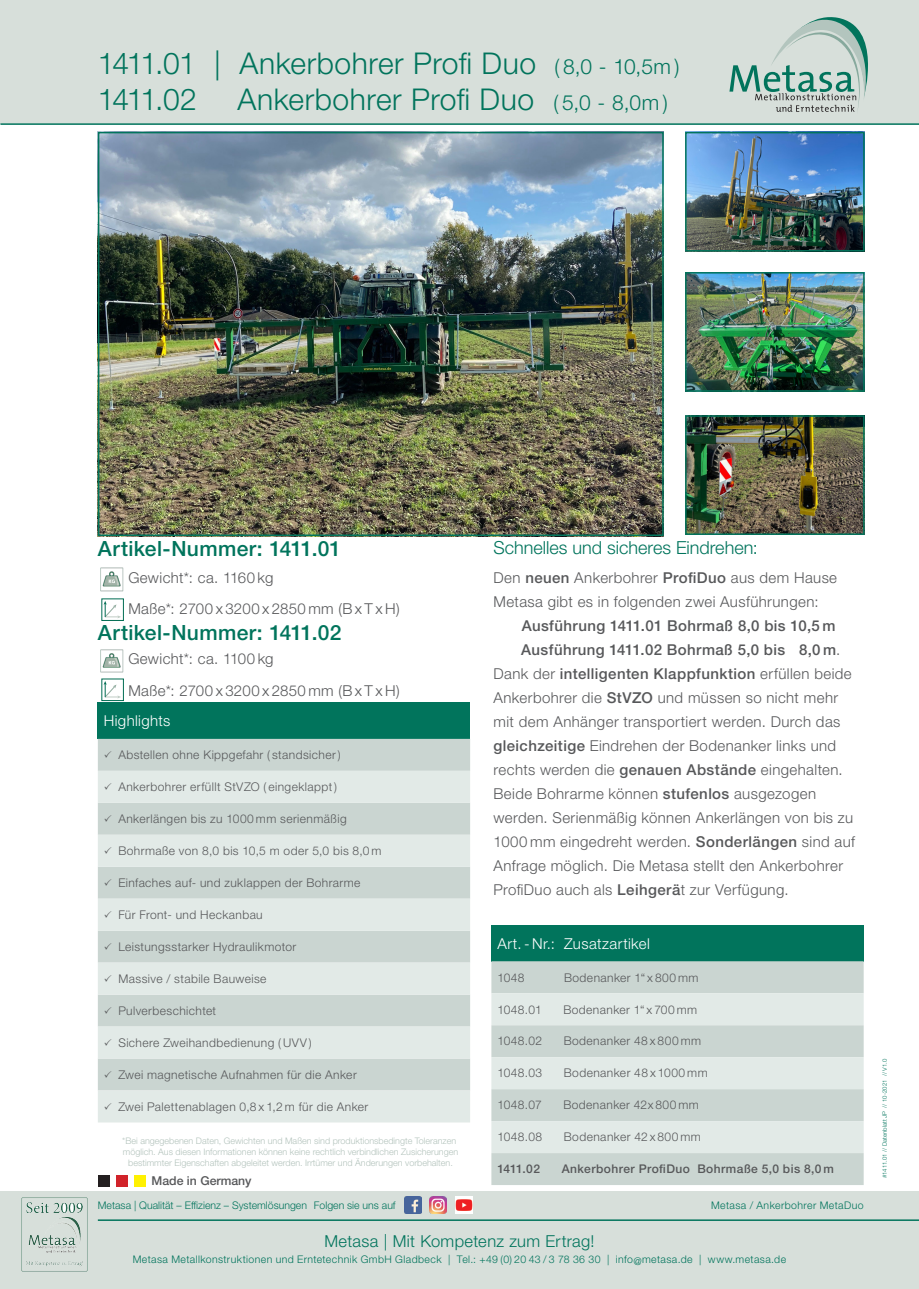
<style>
.page{position:relative;width:919px;height:1289px;background:#fff}
.page>*{position:absolute;margin:0;border:0;box-sizing:border-box;transform-origin:0 0}
.t1{font:300 30px/36px "Helvetica Neue LT Std";letter-spacing:.015em;color:#01745c}
.t2{font:500 21px "Helvetica Neue LT Std";letter-spacing:.02em;color:#01745c}
.t3{font:300 18px "Helvetica Neue LT Std";color:#01745c}
.t4{font:300 16.5px "Helvetica Neue LT Std";letter-spacing:.02em;color:#01745c}
.t5{font:300 15px/31.5px "Helvetica Neue LT Std";letter-spacing:.025em;color:#57585a}
.t6{font:500 15px "Helvetica Neue LT Std";letter-spacing:.025em;color:#57585a}
.t7{font:300 15px "Helvetica Neue LT Std";letter-spacing:.025em;color:#fff}
.t8{font:500 12.3px "Helvetica Neue LT Std";color:#57585a}
.t9{font:300 12px "Helvetica Neue LT Std";letter-spacing:.035em;color:#57585a}
.t10{font:500 12px "Helvetica Neue LT Std";letter-spacing:.035em;color:#57585a}
.t11{font:300 10.5px "Helvetica Neue LT Std";letter-spacing:.035em;color:#01745c}
.t12{font:300 10.5px "Helvetica Neue LT Std";color:#01745c}
.t13{font:300 9px/10.8px "Helvetica Neue LT Std";color:#b3c3bc;text-align:center}
.t14{font:300 6px "Helvetica Neue LT Std";color:#01745c}
.s1{font-size:21px}
.s2{font-weight:500}
.s3{font-weight:300}
</style>
<div class="page">
<div style="left:0;top:1191px;width:918px;height:97px;background:#d7dfda"></div>
<div style="left:0;top:0;width:918px;height:123px;background:#d7dfda"></div>
<hr style="left:0;top:123px;width:918px;height:2px;background:#01745c">
<hr style="left:98px;top:1219px;width:820px;height:1px;background:#01745c">
<img style="left:101px;top:135px;width:559px;height:398px">
<div style="left:98px;top:132px;width:565px;height:404px;border:2px solid #01745c"></div>
<img style="left:688px;top:418px;width:173px;height:114px">
<div style="left:685px;top:415px;width:179px;height:120px;border:2px solid #01745c"></div>
<img style="left:688px;top:275px;width:173px;height:114px">
<div style="left:685px;top:272px;width:179px;height:120px;border:2px solid #01745c"></div>
<img style="left:688px;top:135px;width:173px;height:113px">
<div style="left:685px;top:132px;width:179px;height:119px;border:2px solid #01745c"></div>
<img style="left:100px;top:567px;width:24px;height:25px">
<svg style="left:104px;top:601px;width:17px;height:17px"></svg>
<img style="left:404px;top:1196px;width:17px;height:17px">
<img style="left:429px;top:1196px;width:17px;height:17px">
<img style="left:455px;top:1196px;width:17px;height:17px">
<svg style="left:729px;top:17px;width:139px;height:95px"></svg>
<img style="left:21px;top:1197px;width:67px;height:73px">
<div style="left:98px;top:702px;width:372px;height:36px;background:#01745c"></div>
<div style="left:98px;top:738px;width:372px;height:32px;background:#cad5d1"></div>
<svg style="left:98px;top:770px;width:372px;height:352px;background:#d7e0dd"></svg>
<div style="left:491px;top:925px;width:372px;height:36px;background:#01745c"></div>
<div style="left:491px;top:961px;width:372px;height:223px;background:#cad5d1"></div>
<svg style="left:491px;top:993px;width:372px;height:160px;background:#d8e1de"></svg>
<div style="left:98px;top:1174px;width:12px;height:12px;background:#231f20"></div>
<div style="left:116px;top:1174px;width:12px;height:12px;background:#d1232a"></div>
<div style="left:134px;top:1174px;width:12px;height:12px;background:#fff101"></div>
<img style="left:100px;top:649px;width:24px;height:24px">
<svg style="left:104px;top:681px;width:17px;height:17px"></svg>
<svg style="left:105px;top:751px;width:6px;height:6px"></svg>
<svg style="left:105px;top:783px;width:6px;height:6px"></svg>
<svg style="left:105px;top:814px;width:6px;height:7px"></svg>
<svg style="left:105px;top:846px;width:6px;height:7px"></svg>
<svg style="left:105px;top:878px;width:6px;height:7px"></svg>
<svg style="left:105px;top:910px;width:6px;height:7px"></svg>
<svg style="left:105px;top:942px;width:6px;height:7px"></svg>
<svg style="left:105px;top:974px;width:6px;height:7px"></svg>
<svg style="left:105px;top:1006px;width:6px;height:7px"></svg>
<svg style="left:105px;top:1038px;width:6px;height:7px"></svg>
<svg style="left:105px;top:1070px;width:6px;height:7px"></svg>
<svg style="left:105px;top:1102px;width:6px;height:7px"></svg>
<h1 class="t1" style="left:98px;top:44px;width:583px">1411.01 | Ankerbohrer Profi Duo <span class="s1">( 8,0 - 10,5m )<br></span>1411.02</h1>
<h1 class="t1" style="left:237px;top:80px;width:432px">Ankerbohrer Profi Duo <span class="s1">( 5,0 - 8,0m )</span></h1>
<h2 class="t2" style="left:98px;top:536px;width:245px">Artikel-Nummer: 1411.01</h2>
<p class="t5" style="left:128px;top:561px;width:273px">Gewicht*: ca. 1160 kg<br>Maße*: 2700 x 3200 x 2850 mm (Bx T x H)</p>
<h2 class="t2" style="left:98px;top:619px;width:245px">Artikel-Nummer: 1411.02</h2>
<p class="t5" style="left:128px;top:642px;width:273px">Gewicht*: ca. 1100 kg<br>Maße*: 2700 x 3200 x 2850 mm (Bx T x H)</p>
<p class="t7" style="left:104px;top:711px;width:68px">Highlights</p>
<p class="t9" style="left:118px;top:747px;width:224px">Abstellen ohne Kippgefahr ( standsicher )</p>
<p class="t9" style="left:118px;top:779px;width:220px">Ankerbohrer erfüllt StVZO ( eingeklappt )</p>
<p class="t9" style="left:118px;top:811px;width:230px">Ankerlängen bis zu 1000 mm serienmäßig</p>
<p class="t9" style="left:118px;top:843px;width:265px">Bohrmaße von 8,0 bis 10,5 m oder 5,0 bis 8,0 m</p>
<p class="t9" style="left:118px;top:875px;width:244px">Einfaches auf- und zuklappen der Bohrarme</p>
<p class="t9" style="left:118px;top:907px;width:146px">Für Front- und Heckanbau</p>
<p class="t9" style="left:118px;top:939px;width:179px">Leistungsstarker Hydraulikmotor</p>
<p class="t9" style="left:118px;top:971px;width:150px">Massive / stabile Bauweise</p>
<p class="t9" style="left:118px;top:1003px;width:99px">Pulverbeschichtet</p>
<p class="t9" style="left:118px;top:1035px;width:195px">Sichere Zweihandbedienung (UVV )</p>
<p class="t9" style="left:118px;top:1067px;width:240px">Zwei magnetische Aufnahmen für die Anker</p>
<p class="t9" style="left:118px;top:1099px;width:251px">Zwei Palettenablagen 0,8 x 1,2 m für die Anker</p>
<p class="t13" style="left:122px;top:1135px;width:337px">*Bei angegebenen Daten, Gewichten und Maßen sind produktionsbedingte Toleranzen möglich. Aus diesen Informationen können keine rechtlich verbindlichen Zusicherungen bestimmter Eigenschaften abgeleitet werden. Irrtümer und Änderungen vorbehalten.</p>
<p class="t8" style="left:151px;top:1173px;width:101px">Made in Germany</p>
<p class="t12" style="left:98px;top:1198px;width:299px">Metasa | Qualität – Effizienz – Systemlösungen Folgen sie uns auf</p>
<p class="t3" style="left:493px;top:537px;width:266px">Schnelles und sicheres Eindrehen:</p>
<p class="t5" style="left:493px;top:565px;width:345px;line-height:24px">Den <span class="s2">neuen</span> Ankerbohrer <span class="s2">ProfiDuo</span> aus dem Hause<br>Metasa gibt es in folgenden zwei Ausführungen:</p>
<p class="t6" style="left:521px;top:616px;width:315px">Ausführung 1411.01 Bohrmaß 8,0 bis 10,5 m</p>
<p class="t6" style="left:521px;top:640px;width:320px">Ausführung 1411.02 Bohrmaß 5,0 bis 8,0 m<span class="s3">.</span></p>
<p class="t6" style="left:493px;top:664px;width:359px"><span class="s3">Dank der</span> intelligenten Klappfunktion <span class="s3">erfüllen beide</span></p>
<p class="t5" style="left:493px;top:681px;width:346px">Ankerbohrer die <span class="s2">StVZO</span> und müssen so nicht mehr</p>
<p class="t5" style="left:493px;top:705px;width:348px">mit dem Anhänger transportiert werden. Durch das</p>
<p class="t5" style="left:493px;top:729px;width:344px"><span class="s2">gleichzeitige</span> Eindrehen der Bodenanker links und</p>
<p class="t5" style="left:493px;top:753px;width:351px">rechts werden die <span class="s2">genauen Abstände</span> eingehalten.</p>
<p class="t5" style="left:493px;top:777px;width:324px">Beide Bohrarme können <span class="s2">stufenlos</span> ausgezogen</p>
<p class="t5" style="left:493px;top:801px;width:361px">werden. Serienmäßig können Ankerlängen von bis zu</p>
<p class="t5" style="left:493px;top:825px;width:363px">1000 mm eingedreht werden. <span class="s2">Sonderlängen</span> sind auf</p>
<p class="t5" style="left:493px;top:849px;width:351px">Anfrage möglich. Die Metasa stellt den Ankerbohrer</p>
<p class="t5" style="left:493px;top:873px;width:296px">ProfiDuo auch als <span class="s2">Leihgerä</span>t zur Verfügung.</p>
<p class="t7" style="left:497px;top:934px;width:154px">Art.- Nr.: Zusatzartikel</p>
<p class="t9" style="left:497px;top:969px;width:29px">1048</p>
<p class="t9" style="left:564px;top:969px;width:136px">Bodenanker 1“ x 800 mm</p>
<p class="t9" style="left:497px;top:1001px;width:46px">1048.01</p>
<p class="t9" style="left:563px;top:1001px;width:135px">Bodenanker 1“ x 700 mm</p>
<p class="t9" style="left:497px;top:1033px;width:46px">1048.02</p>
<p class="t9" style="left:563px;top:1033px;width:139px">Bodenanker 48 x 800 mm</p>
<p class="t9" style="left:497px;top:1065px;width:46px">1048.03</p>
<p class="t9" style="left:563px;top:1065px;width:145px">Bodenanker 48 x 1000 mm</p>
<p class="t9" style="left:497px;top:1097px;width:46px">1048.07</p>
<p class="t9" style="left:563px;top:1097px;width:137px">Bodenanker 42x 800 mm</p>
<p class="t9" style="left:497px;top:1129px;width:46px">1048.08</p>
<p class="t9" style="left:564px;top:1129px;width:139px">Bodenanker 42 x 800 mm</p>
<p class="t10" style="left:497px;top:1161px;width:44px">1411.02</p>
<p class="t10" style="left:561px;top:1161px;width:274px">Ankerbohrer ProfiDuo Bohrmaße 5,0 bis 8,0 m</p>
<p class="t11" style="left:711px;top:1198px;width:154px">Metasa / Ankerbohrer MetaDuo</p>
<p class="t4" style="left:324px;top:1230px;width:271px">Metasa | Mit Kompetenz zum Ertrag!</p>
<p class="t11" style="left:133px;top:1253px;width:655px">Metasa Metallkonstruktionen und Erntetechnik GmbH Gladbeck | Tel.: +49 (0) 20 43 / 3 78 36 30 | info@metasa.de | www.metasa.de</p>
<p class="t14" style="left:881px;top:1178px;width:121px;rotate:-90deg">#1411.01 // Datenblatt JP // 10-2021 // V1.0</p>
</div>
